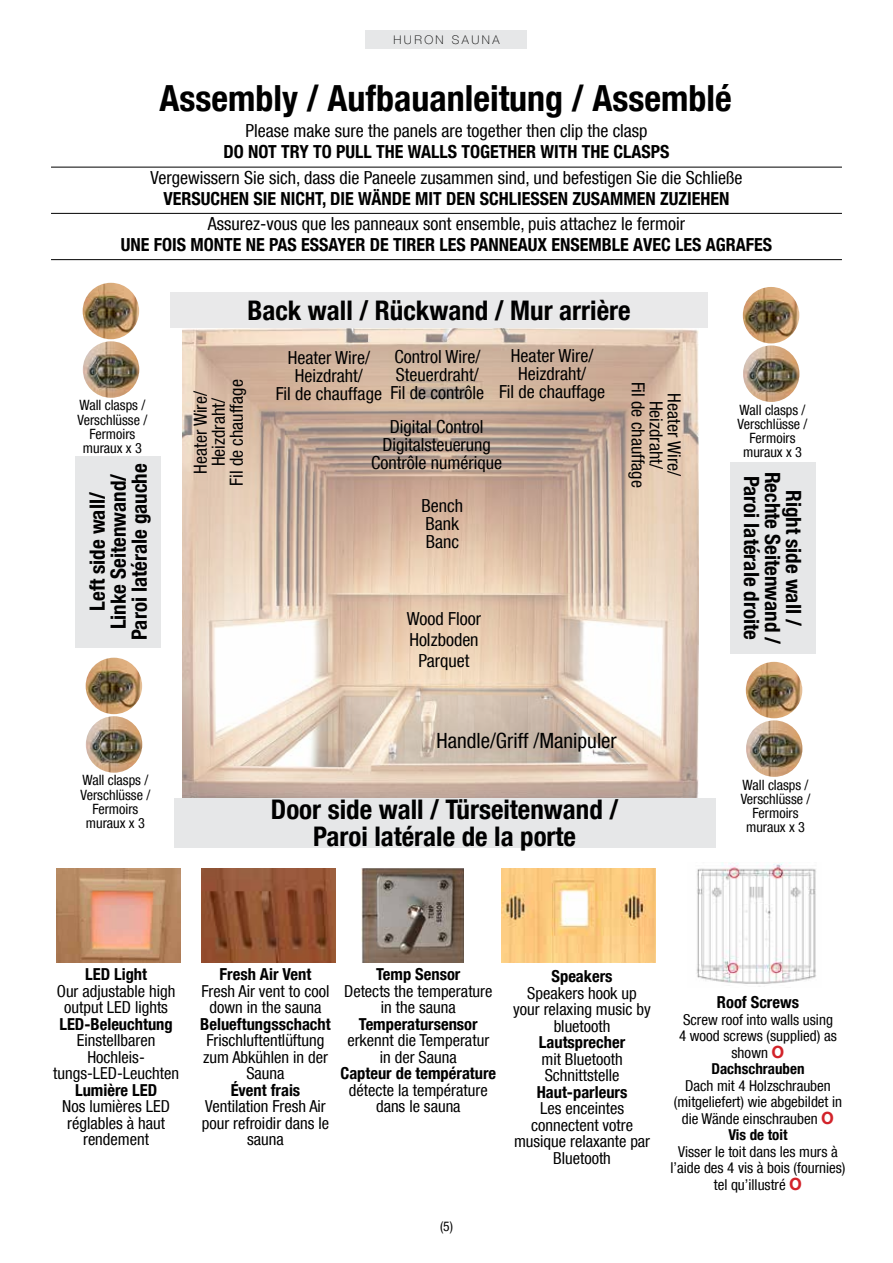
<style>
.page{position:relative;width:893px;height:1263px;background:#fff}
.page>*{position:absolute;margin:0;border:0;box-sizing:border-box;transform-origin:0 0}
.t1{font:700 condensed 36px "Helvetica Neue LT Com";color:#000}
.t2{font:700 condensed 27px/27px "Helvetica Neue LT Com";color:#000;text-align:center}
.t3{font:700 condensed 21px/21px "Helvetica Neue LT Com";color:#000;text-align:center}
.t4{font:condensed 21px "Helvetica Neue LT Com";color:#000}
.t5{font:condensed 18px/18px "Helvetica Neue LT Com";color:#000;text-align:center}
.t6{font:700 condensed 18px "Helvetica Neue LT Com";color:#000}
.t7{font:condensed 16.5px/16.5px "Helvetica Neue LT Com";color:#000;text-align:center}
.t8{font:700 condensed 16.5px "Helvetica Neue LT Com";color:#000}
.t9{font:condensed 15px/16.5px "Helvetica Neue LT Com";color:#000;text-align:center}
.t10{font:condensed 14.25px/14.2px "Helvetica Neue LT Com";color:#000;text-align:center}
.t11{font:condensed 13.5px "Helvetica Neue LT Com";color:#000}
.t12{font:100 12px "Helvetica Neue";letter-spacing:.2em;color:#000}
.s1{font-family:"Copperplate Gothic";font-weight:700;font-stretch:normal;font-size:18px;color:#d2232a}
.s2{font-weight:700}
</style>
<div class="page">
<div style="left:366px;top:30px;width:161px;height:18px;background:#e6e7e8"></div>
<img style="left:183px;top:328px;width:515px;height:470px">
<div style="left:170px;top:292px;width:538px;height:36px;background:#e9e9ea"></div>
<div style="left:174px;top:798px;width:541px;height:49px;background:#e6e7e8"></div>
<div style="left:730px;top:462px;width:85px;height:191px;background:#e6e7e8"></div>
<img style="left:743px;top:345px;width:56px;height:57px;border-radius:28px">
<img style="left:743px;top:287px;width:56px;height:56px;border-radius:28px">
<img style="left:746px;top:720px;width:56px;height:57px;border-radius:28px">
<img style="left:746px;top:662px;width:56px;height:56px;border-radius:28px">
<div style="left:76px;top:456px;width:85px;height:191px;background:#e6e7e8"></div>
<img style="left:83px;top:341px;width:56px;height:57px;border-radius:28px">
<img style="left:83px;top:283px;width:56px;height:56px;border-radius:28px">
<img style="left:86px;top:716px;width:56px;height:57px;border-radius:28px">
<img style="left:86px;top:658px;width:56px;height:56px;border-radius:28px">
<img style="left:696px;top:863px;width:120px;height:124px">
<img style="left:56px;top:868px;width:124px;height:94px">
<img style="left:202px;top:868px;width:134px;height:94px">
<img style="left:361px;top:868px;width:102px;height:94px">
<img style="left:501px;top:868px;width:155px;height:94px">
<hr style="left:51px;top:167px;width:791px;height:1px;background:#000">
<hr style="left:51px;top:213px;width:791px;height:1px;background:#000">
<hr style="left:51px;top:259px;width:791px;height:1px;background:#000">
<p class="t12" style="left:393px;top:33px;width:108px">HURON SAUNA</p>
<h1 class="t1" style="left:160px;top:76px;width:574px">Assembly / Aufbauanleitung / Assemblé</h1>
<p class="t5" style="left:245px;top:122px;width:403px">Please make sure the panels are together then clip the clasp</p>
<p class="t6" style="left:224px;top:141px;width:447px">DO NOT TRY TO PULL THE WALLS TOGETHER WITH THE CLASPS</p>
<p class="t5" style="left:151px;top:168px;width:593px">Vergewissern Sie sich, dass die Paneele zusammen sind, und befestigen Sie die Schließe</p>
<p class="t6" style="left:164px;top:187px;width:567px">VERSUCHEN SIE NICHT, DIE WÄNDE MIT DEN SCHLIESSEN ZUSAMMEN ZUZIEHEN</p>
<p class="t5" style="left:208px;top:214px;width:479px">Assurez-vous que les panneaux sont ensemble, puis attachez le fermoir</p>
<p class="t6" style="left:121px;top:234px;width:653px">UNE FOIS MONTE NE PAS ESSAYER DE TIRER LES PANNEAUX ENSEMBLE AVEC LES AGRAFES</p>
<p class="t10" style="left:77px;top:398px;width:71px">Wall clasps /<br>Verschlüsse /<br>Fermoirs muraux x 3</p>
<p class="t3" style="left:87px;top:640px;width:178px;rotate:-90deg">Left side wall/<br>Linke Seitenwand/<br>Paroi latérale gauche</p>
<p class="t10" style="left:80px;top:773px;width:71px">Wall clasps /<br>Verschlüsse /<br>Fermoirs muraux x 3</p>
<h2 class="t2" style="left:247px;top:297px;width:385px">Back wall / Rückwand / Mur arrière</h2>
<p class="t5" style="left:276px;top:348px;width:108px">Heater Wire/<br>Heizdraht/<br>Fil de chauffage</p>
<p class="t5" style="left:499px;top:346px;width:108px">Heater Wire/<br>Heizdraht/<br>Fil de chauffage</p>
<p class="t5" style="left:391px;top:347px;width:95px;text-align:left">Control Wire/<br>Steuerdraht/<br>Fil de contrôle</p>
<p class="t5" style="left:191px;top:485px;width:108px;rotate:-90deg">Heater Wire/<br>Heizdraht/<br>Fil de chauffage</p>
<p class="t5" style="left:683px;top:382px;width:108px;rotate:90deg">Heater Wire/<br>Heizdraht/<br>Fil de chauffage</p>
<p class="t5" style="left:371px;top:418px;width:132px">Digital Control<br>Digitalsteuerung<br>Contrôle numérique</p>
<p class="t5" style="left:422px;top:496px;width:43px;text-align:left">Bench<br>Bank<br>Banc</p>
<p class="t5" style="left:407px;top:608px;width:76px;line-height:21px">Wood Floor<br>Holzboden<br>Parquet</p>
<p class="t4" style="left:436px;top:728px;width:182px">Handle/Griff /Manipuler</p>
<h2 class="t2" style="left:271px;top:796px;width:349px">Door side wall / Türseitenwand /<br>Paroi latérale de la porte</h2>
<p class="t10" style="left:738px;top:402px;width:71px">Wall clasps /<br>Verschlüsse /<br>Fermoirs muraux x 3</p>
<p class="t3" style="left:783px;top:471px;width:174px;rotate:90deg">Rechte Seitenwand /</p>
<p class="t3" style="left:814px;top:476px;width:166px;line-height:42px;rotate:90deg">Right side wall /<br>Paroi latérale droite</p>
<p class="t10" style="left:741px;top:777px;width:71px">Wall clasps /<br>Verschlüsse /<br>Fermoirs muraux x 3</p>
<p class="t8" style="left:85px;top:964px;width:63px">LED Light</p>
<p class="t7" style="left:57px;top:982px;width:120px">Our adjustable high output LED lights</p>
<p class="t8" style="left:59px;top:1014px;width:115px">LED-Beleuchtung</p>
<p class="t7" style="left:53px;top:1032px;width:127px">Einstellbaren<br>Hochleis&shy;tungs-LED-Leuchten</p>
<p class="t8" style="left:75px;top:1080px;width:84px">Lumière LED</p>
<p class="t7" style="left:62px;top:1098px;width:109px">Nos lumières LED réglables à haut rendement</p>
<p class="t8" style="left:220px;top:965px;width:93px">Fresh Air Vent</p>
<p class="t7" style="left:202px;top:982px;width:129px">Fresh Air vent to cool down in the sauna</p>
<p class="t8" style="left:200px;top:1014px;width:132px">Belueftungsschacht</p>
<p class="t7" style="left:203px;top:1032px;width:126px">Frischluftentlüftung zum Abkühlen in der<br>Sauna</p>
<p class="t8" style="left:231px;top:1080px;width:71px">Évent frais</p>
<p class="t7" style="left:202px;top:1098px;width:129px">Ventilation Fresh Air pour refroidir dans le sauna</p>
<p class="t8" style="left:376px;top:964px;width:86px">Temp Sensor</p>
<p class="t7" style="left:344px;top:982px;width:150px">Detects the temperature in the sauna</p>
<p class="t8" style="left:359px;top:1014px;width:120px">Temperatursensor</p>
<p class="t7" style="left:347px;top:1032px;width:143px">erkennt die Temperatur in der Sauna</p>
<p class="t8" style="left:340px;top:1063px;width:157px">Capteur de température</p>
<p class="t7" style="left:349px;top:1081px;width:140px">détecte la température dans le sauna</p>
<p class="t8" style="left:551px;top:966px;width:63px">Speakers</p>
<p class="t7" style="left:513px;top:984px;width:139px">Speakers hook up your relaxing music by bluetooth</p>
<p class="t8" style="left:539px;top:1032px;width:88px">Lautsprecher</p>
<p class="t7" style="left:541px;top:1050px;width:83px;text-align:left">mit Bluetooth<br>Schnittstelle</p>
<p class="t8" style="left:537px;top:1082px;width:92px">Haut-parleurs</p>
<p class="t7" style="left:514px;top:1100px;width:138px">Les enceintes connectent votre musique relaxante par<br>Bluetooth</p>
<p class="t11" style="left:440px;top:1218px;width:14px">(5)</p>
<p class="t8" style="left:717px;top:992px;width:84px">Roof Screws</p>
<p class="t9" style="left:679px;top:1011px;width:159px">Screw roof into walls using<br>4 wood screws (supplied) as shown <span class="s1">0<br></span><span class="s2">Dachschrauben</span></p>
<p class="t9" style="left:674px;top:1077px;width:170px">Dach mit 4 Holzschrauben (mitgeliefert) wie abgebildet in die Wände einschrauben <span class="s1">0<br></span><span class="s2">Vis de toit</span></p>
<p class="t9" style="left:670px;top:1143px;width:177px">Visser le toit dans les murs à l’aide des 4 vis à bois (fournies) tel qu’illustré <span class="s1">0</span></p>
</div>
